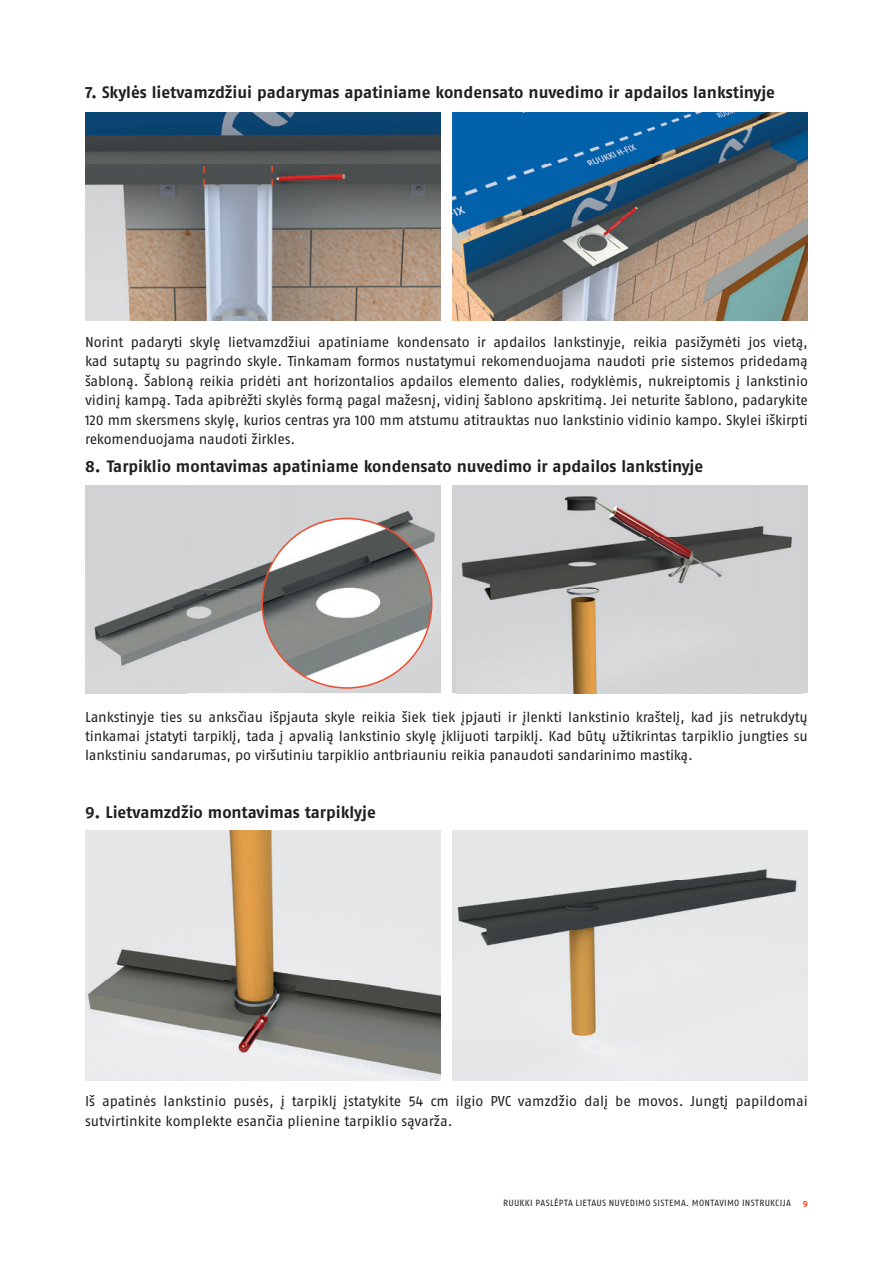
<style>
.page{position:relative;width:893px;height:1263px;background:#fff}
.page>*{position:absolute;margin:0;border:0;box-sizing:border-box;transform-origin:0 0}
.t1{font:700 16.5px "Fago Pro";color:#231f20}
.t2{font:14.25px/19.5px "Fago Pro";letter-spacing:-.01em;color:#231f20;text-align:justify}
.t3{font:9px "Fago Pro";letter-spacing:.03em;color:#231f20}
.t4{font:700 9px "Fago Pro";color:#ef4d2f}
</style>
<div class="page">
<img style="left:85px;top:113px;width:356px;height:207px">
<img style="left:452px;top:113px;width:356px;height:207px">
<div style="left:85px;top:485px;width:305px;height:52px;background:#d1d2d4"></div>
<img style="left:390px;top:485px;width:51px;height:208px">
<img style="left:85px;top:537px;width:203px;height:52px">
<img style="left:85px;top:589px;width:186px;height:52px">
<img style="left:85px;top:641px;width:203px;height:52px">
<img style="left:288px;top:665px;width:102px;height:28px">
<div style="left:452px;top:485px;width:356px;height:208px;background:#d1d2d4"></div>
<img style="left:461px;top:496px;width:331px;height:197px">
<img style="left:85px;top:830px;width:356px;height:250px">
<img style="left:452px;top:830px;width:356px;height:250px">
<svg style="left:203px;top:166px;width:2px;height:20px"></svg>
<svg style="left:271px;top:166px;width:2px;height:19px"></svg>
<img style="left:262px;top:518px;width:170px;height:170px;border-radius:85px">
<p class="t1" style="left:85px;top:82px;width:692px">7. Skylės lietvamzdžiui padarymas apatiniame kondensato nuvedimo ir apdailos lankstinyje</p>
<p class="t2" style="left:85px;top:332px;width:724px">Norint padaryti skylę lietvamzdžiui apatiniame kondensato ir apdailos lankstinyje, reikia pasižymėti jos vietą, kad sutaptų su pagrindo skyle. Tinkamam formos nustatymui rekomenduojama naudoti prie sistemos pridedamą šabloną. Šabloną reikia pridėti ant horizontalios apdailos elemento dalies, rodyklėmis, nukreiptomis į lankstinio vidinį kampą. Tada apibrėžti skylės formą pagal mažesnį, vidinį šablono apskritimą. Jei neturite šablono, padarykite 120 mm skersmens skylę, kurios centras yra 100 mm atstumu atitrauktas nuo lankstinio vidinio kampo. Skylei iškirpti rekomenduojama naudoti žirkles.</p>
<p class="t1" style="left:85px;top:457px;width:620px">8. Tarpiklio montavimas apatiniame kondensato nuvedimo ir apdailos lankstinyje</p>
<p class="t2" style="left:85px;top:707px;width:724px">Lankstinyje ties su anksčiau išpjauta skyle reikia šiek tiek įpjauti ir įlenkti lankstinio kraštelį, kad jis netrukdytų tinkamai įstatyti tarpiklį, tada į apvalią lankstinio skylę įklijuoti tarpiklį. Kad būtų užtikrintas tarpiklio jungties su lankstiniu sandarumas, po viršutiniu tarpiklio antbriauniu reikia panaudoti sandarinimo mastiką.</p>
<p class="t1" style="left:85px;top:802px;width:292px">9. Lietvamzdžio montavimas tarpiklyje</p>
<p class="t2" style="left:85px;top:1091px;width:724px">Iš apatinės lankstinio pusės, į tarpiklį įstatykite 54 cm ilgio PVC vamzdžio dalį be movos. Jungtį papildomai sutvirtinkite komplekte esančia plienine tarpiklio sąvarža.</p>
<p class="t3" style="left:503px;top:1197px;width:289px">RUUKKI PASLĖPTA LIETAUS NUVEDIMO SISTEMA. MONTAVIMO INSTRUKCIJA</p>
<p class="t4" style="left:803px;top:1197px;width:7px">9</p>
</div>
